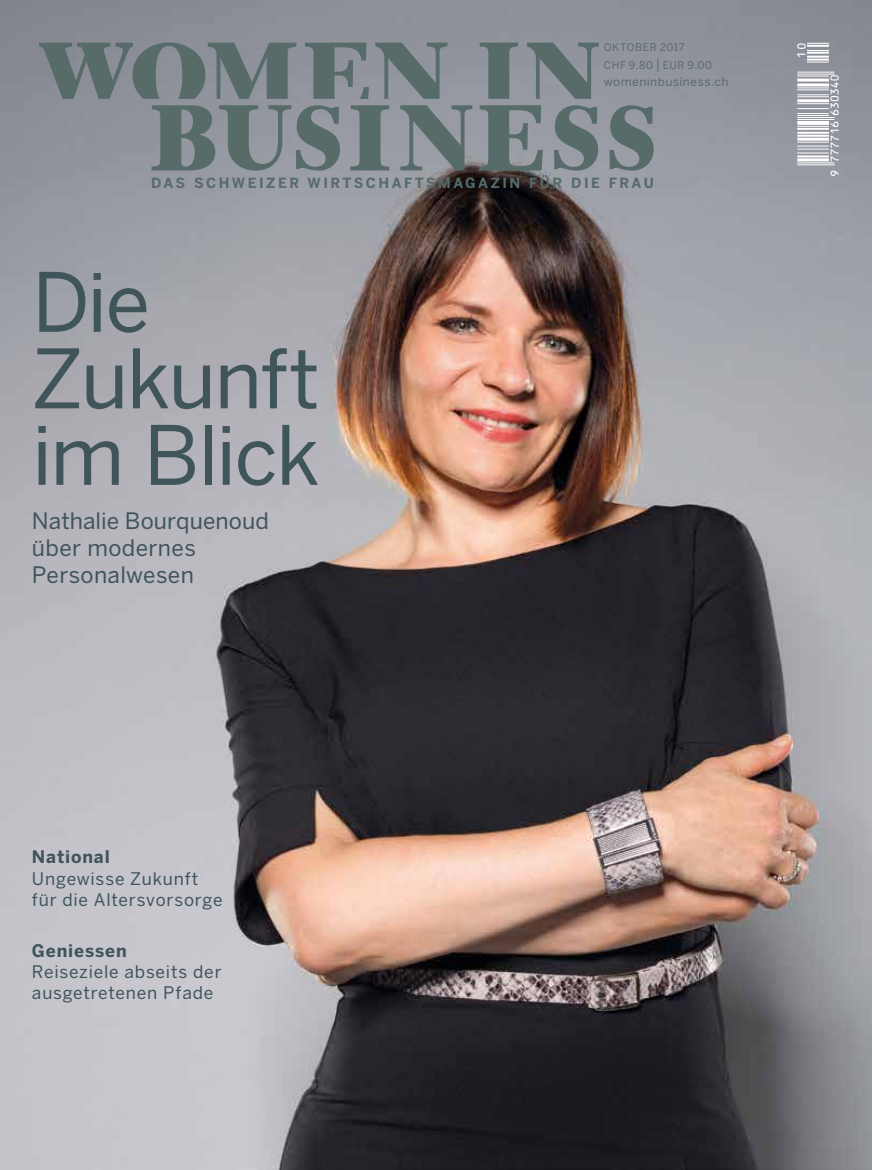
<style>
.page{position:relative;width:872px;height:1170px;background:#fff}
.page>*{position:absolute;margin:0;border:0;box-sizing:border-box;transform-origin:0 0}
.t1{font:81px/76.5px "Benton Sans";letter-spacing:-.02em;color:#3f555a}
.t2{font:22.5px/27px "Benton Sans";letter-spacing:.01em;color:#3f555a}
.t3{font:17.25px/21px "Benton Sans";letter-spacing:.045em;color:#3f555a}
.t4{font:700 17.25px "Benton Sans";letter-spacing:.05em;color:#3f555a}
.t5{font:700 13.95px "Benton Sans";letter-spacing:.18em;color:#576b69}
.t6{font:12px "Benton Sans";letter-spacing:.04em;color:#576b69}
.t7{font:10.5px/18px "Benton Sans";letter-spacing:.045em;color:#576b69}
.s1{font-size:13.65px}
</style>
<div class="page">
<img style="left:0;top:0;width:872px;height:1169px">
<svg style="left:151px;top:105px;width:189px;height:66px;background:#768185"></svg>
<svg style="left:554px;top:105px;width:44px;height:66px;background:#738083"></svg>
<svg style="left:609px;top:105px;width:44px;height:66px;background:#738083"></svg>
<svg style="left:350px;top:105px;width:39px;height:65px;background:#717e80"></svg>
<svg style="left:400px;top:105px;width:72px;height:65px;background:#7b8589"></svg>
<svg style="left:479px;top:105px;width:64px;height:65px;background:#768285"></svg>
<svg style="left:39px;top:43px;width:257px;height:56px;background:#707c7f"></svg>
<svg style="left:305px;top:43px;width:64px;height:56px;background:#758083"></svg>
<svg style="left:375px;top:43px;width:72px;height:56px;background:#778286"></svg>
<svg style="left:480px;top:43px;width:38px;height:56px;background:#707c7f"></svg>
<svg style="left:527px;top:43px;width:72px;height:56px;background:#778286"></svg>
<svg style="left:830px;top:170px;width:8px;height:6px"></svg>
<hr style="left:797px;top:164px;width:37px;height:1px;background:#fff">
<hr style="left:797px;top:162px;width:37px;height:1px;background:#fff">
<svg style="left:797px;top:75px;width:41px;height:87px"></svg>
<hr style="left:797px;top:74px;width:37px;height:1px;background:#fff">
<hr style="left:797px;top:72px;width:37px;height:1px;background:#fff">
<svg style="left:797px;top:43px;width:32px;height:20px"></svg>
<p class="t7" style="left:604px;top:38px;width:109px">OKTOBER 2017<br>CHF 9.80 <span class="s1">|</span> EUR 9.00</p>
<p class="t6" style="left:604px;top:74px;width:126px">womeninbusiness.ch</p>
<p class="t5" style="left:151px;top:174px;width:504px">DAS SCHWEIZER WIRTSCHAFTSMAGAZIN FÜR DIE FRAU</p>
<h1 class="t1" style="left:32px;top:263px;width:289px">Die<br>Zukunft im Blick</h1>
<h2 class="t2" style="left:32px;top:507px;width:239px">Nathalie Bourquenoud über modernes<br>Personalwesen</h2>
<p class="t4" style="left:32px;top:846px;width:79px">National</p>
<p class="t3" style="left:32px;top:867px;width:192px">Ungewisse Zukunft für die Altersvorsorge</p>
<p class="t4" style="left:32px;top:940px;width:96px">Geniessen</p>
<p class="t3" style="left:32px;top:961px;width:191px">Reiseziele abseits der ausgetretenen Pfade</p>
</div>
